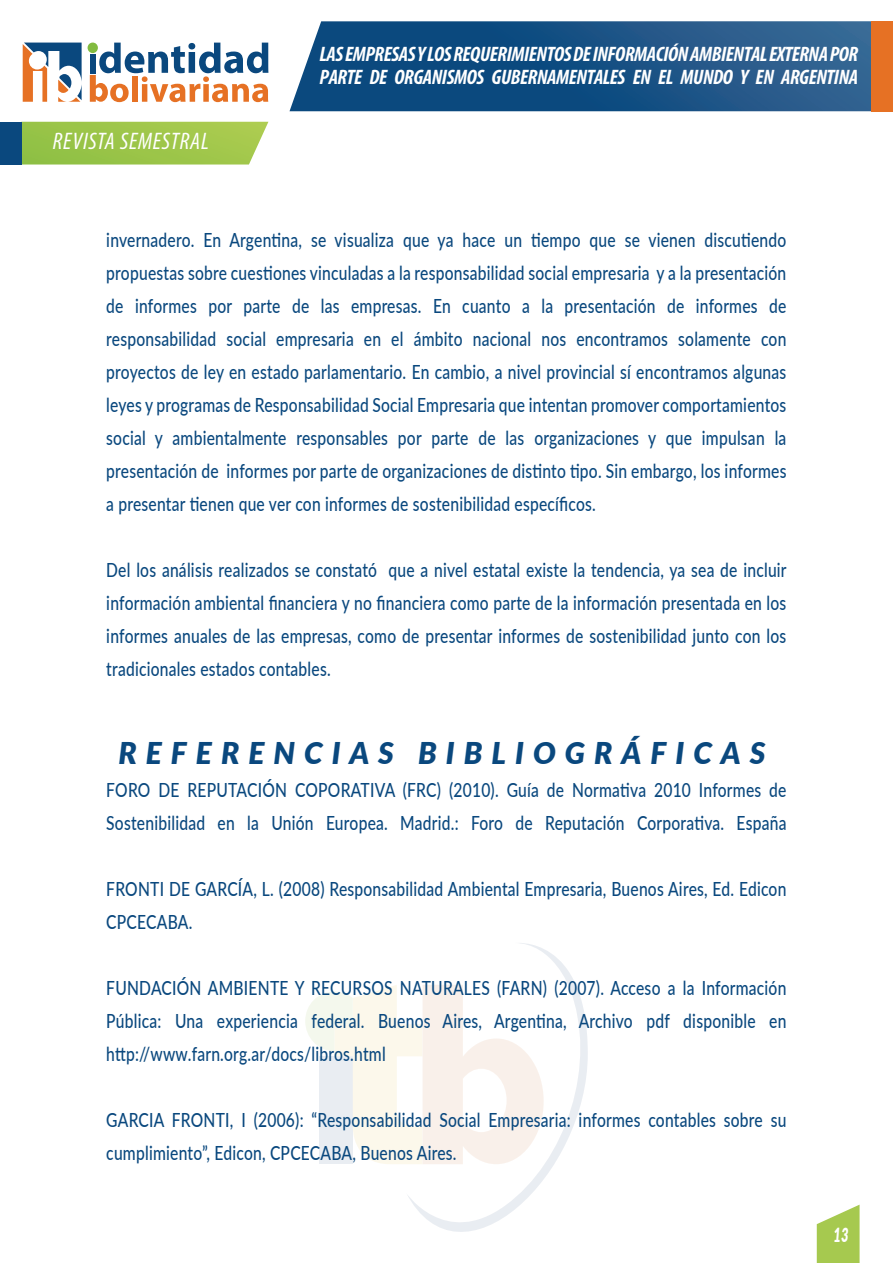
<style>
.page{position:relative;width:893px;height:1263px;background:#fff}
.page>*{position:absolute;margin:0;border:0;box-sizing:border-box;transform-origin:0 0}
.t1{font:italic 900 30px "Lato";letter-spacing:.3em;color:#0a487e}
.t2{font:italic condensed 24px "Myriad Pro";letter-spacing:.03em;color:#fff}
.t3{font:italic 700 condensed 21px/22.5px "Myriad Pro";letter-spacing:-.02em;color:#fff}
.t4{font:500 19.5px/33px "Lato";letter-spacing:.015em;color:#0a487e;text-align:justify;scale:.8 1}
.t5{font:italic 900 19.5px "Lato";color:#fff;scale:.66 1}
</style>
<div class="page">
<svg style="left:290px;top:21px;width:582px;height:90px;background:#205788"></svg>
<div style="left:88px;top:43px;width:10px;height:10px;background:#82bb40;border-radius:5px"></div>
<svg style="left:90px;top:43px;width:178px;height:59px"></svg>
<svg style="left:23px;top:43px;width:59px;height:59px"></svg>
<svg style="left:21px;top:122px;width:247px;height:43px;background:#a1c752"></svg>
<div style="left:0;top:122px;width:21px;height:43px;background:#0a487e"></div>
<div style="left:872px;top:21px;width:21px;height:90px;background:#e67124"></div>
<svg style="left:817px;top:1204px;width:43px;height:59px"></svg>
<svg style="left:305px;top:985px;width:101px;height:179px"></svg>
<svg style="left:406px;top:943px;width:182px;height:289px"></svg>
<p class="t2" style="left:53px;top:127px;width:158px">REVISTA SEMESTRAL</p>
<p class="t3" style="left:320px;top:43px;width:540px">LAS EMPRESAS Y LOS REQUERIMIENTOS DE INFORMACIÓN AMBIENTAL EXTERNA POR<br>PARTE DE ORGANISMOS GUBERNAMENTALES EN EL MUNDO Y EN ARGENTINA</p>
<p class="t4" style="left:106px;top:223px;width:852px">invernadero. En Argentina, se visualiza que ya hace un tiempo que se vienen discutiendo propuestas sobre cuestiones vinculadas a la responsabilidad social empresaria y a la presentación de informes por parte de las empresas. En cuanto a la presentación de informes de responsabilidad social empresaria en el ámbito nacional nos encontramos solamente con proyectos de ley en estado parlamentario. En cambio, a nivel provincial sí encontramos algunas leyes y programas de Responsabilidad Social Empresaria que intentan promover comportamientos social y ambientalmente responsables por parte de las organizaciones y que impulsan la presentación de informes por parte de organizaciones de distinto tipo. Sin embargo, los informes a presentar tienen que ver con informes de sostenibilidad específicos.</p>
<p class="t4" style="left:106px;top:553px;width:852px">Del los análisis realizados se constató que a nivel estatal existe la tendencia, ya sea de incluir información ambiental financiera y no financiera como parte de la información presentada en los informes anuales de las empresas, como de presentar informes de sostenibilidad junto con los tradicionales estados contables.</p>
<h1 class="t1" style="left:119px;top:731px;width:648px">REFERENCIAS BIBLIOGRÁFICAS</h1>
<p class="t4" style="left:106px;top:773px;width:852px">FORO DE REPUTACIÓN COPORATIVA (FRC) (2010). Guía de Normativa 2010 Informes de<br>Sostenibilidad en la Unión Europea. Madrid.: Foro de Reputación Corporativa. España</p>
<p class="t4" style="left:106px;top:872px;width:852px">FRONTI DE GARCÍA, L. (2008) Responsabilidad Ambiental Empresaria, Buenos Aires, Ed. Edicon<br>CPCECABA.</p>
<p class="t4" style="left:106px;top:971px;width:852px">FUNDACIÓN AMBIENTE Y RECURSOS NATURALES (FARN) (2007). Acceso a la Información Pública: Una experiencia federal. Buenos Aires, Argentina, Archivo pdf disponible en http://www.farn.org.ar/docs/libros.html</p>
<p class="t4" style="left:106px;top:1103px;width:852px">GARCIA FRONTI, I (2006): “Responsabilidad Social Empresaria: informes contables sobre su cumplimiento”, Edicon, CPCECABA, Buenos Aires.</p>
<p class="t5" style="left:833px;top:1220px;width:25px">13</p>
</div>
